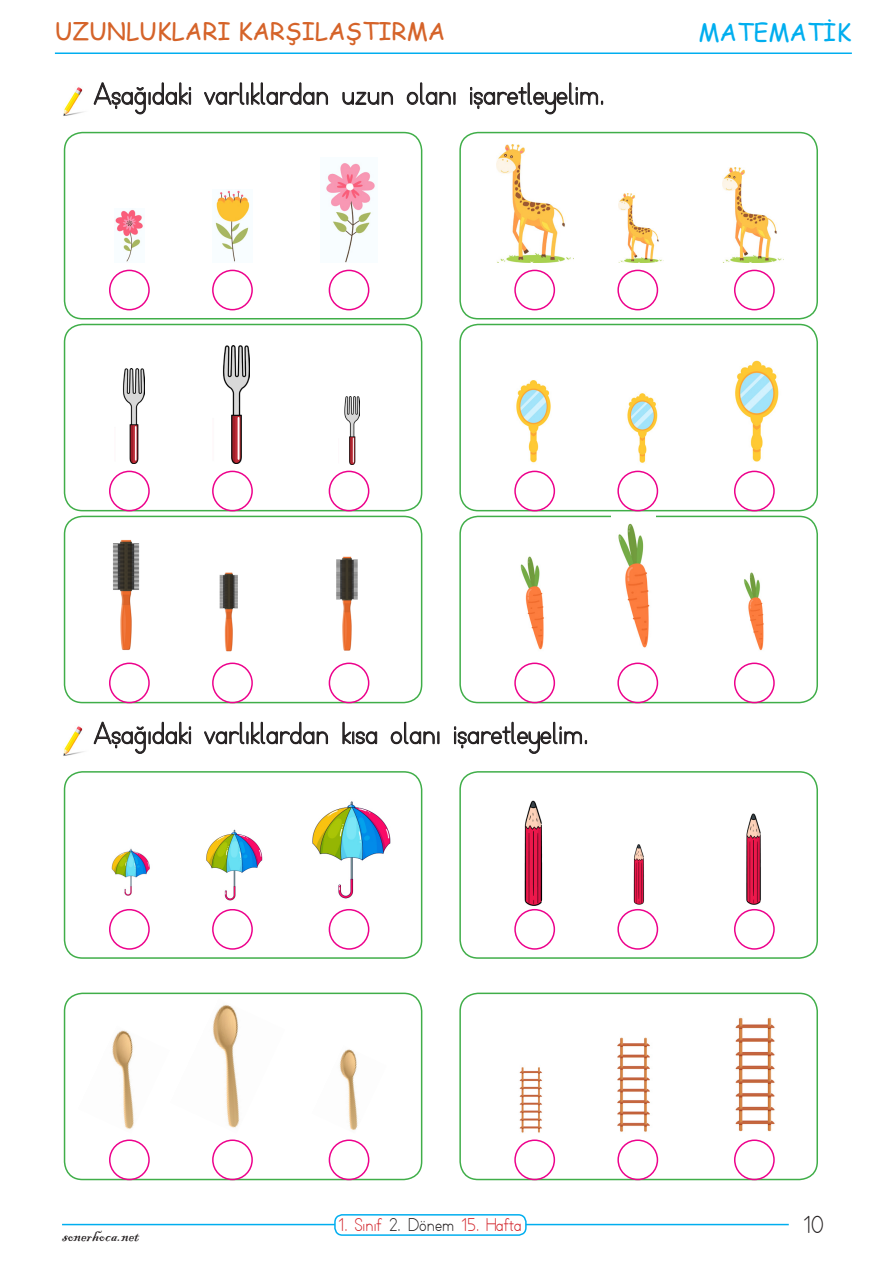
<style>
.page{position:relative;width:893px;height:1263px;background:#fff}
.page>*{position:absolute;margin:0;border:0;box-sizing:border-box;transform-origin:0 0}
.t1{font:30px "TTKB Dik Temel Abece";color:#231f20}
.t2{font:24px "Comic Sans MS";color:#d56329}
.t3{font:24px "Comic Sans MS";color:#00aeef}
.t4{font:24px "TTKB Dik Temel Abece";color:#231f20}
.t5{font:18px "TTKB Dik Temel Abece";color:#d1232a}
.t6{font:18px "Blackadder ITC";color:#231f20}
.s1{color:#231f20}
</style>
<div class="page">
<hr style="left:62px;top:1224px;width:727px;height:1px;background:#00aeef">
<div style="left:335px;top:1215px;width:191px;height:20px;background:#fff;border-radius:8px"></div>
<div style="left:334px;top:1214px;width:193px;height:22px;border:2px solid #00aeef;border-radius:8px"></div>
<svg style="left:94px;top:83px;width:97px;height:31px"></svg>
<svg style="left:204px;top:83px;width:124px;height:22px"></svg>
<svg style="left:343px;top:92px;width:50px;height:13px"></svg>
<svg style="left:407px;top:83px;width:48px;height:22px"></svg>
<svg style="left:470px;top:83px;width:133px;height:31px"></svg>
<svg style="left:94px;top:722px;width:97px;height:31px"></svg>
<svg style="left:204px;top:722px;width:124px;height:22px"></svg>
<svg style="left:343px;top:722px;width:34px;height:22px"></svg>
<svg style="left:391px;top:722px;width:48px;height:22px"></svg>
<svg style="left:454px;top:722px;width:133px;height:31px"></svg>
<img style="left:63px;top:87px;width:20px;height:29px">
<img style="left:63px;top:726px;width:21px;height:30px">
<hr style="left:55px;top:53px;width:797px;height:1px;background:#00aeef">
<img style="left:215px;top:190px;width:35px;height:72px">
<img style="left:326px;top:163px;width:49px;height:100px">
<img style="left:115px;top:209px;width:28px;height:53px">
<div style="left:64px;top:132px;width:358px;height:187px;border:2px solid #40ae49;border-radius:18px"></div>
<div style="left:459px;top:132px;width:359px;height:187px;border:2px solid #40ae49;border-radius:18px"></div>
<div style="left:109px;top:270px;width:41px;height:40px;border:2px solid #ed028c;border-radius:50%"></div>
<div style="left:514px;top:270px;width:41px;height:40px;border:2px solid #ed028c;border-radius:50%"></div>
<div style="left:212px;top:270px;width:41px;height:40px;border:2px solid #ed028c;border-radius:50%"></div>
<div style="left:617px;top:270px;width:41px;height:40px;border:2px solid #ed028c;border-radius:50%"></div>
<div style="left:329px;top:270px;width:40px;height:40px;border:2px solid #ed028c;border-radius:50%"></div>
<div style="left:734px;top:270px;width:41px;height:40px;border:2px solid #ed028c;border-radius:50%"></div>
<img style="left:496px;top:144px;width:75px;height:119px">
<img style="left:619px;top:194px;width:43px;height:69px">
<img style="left:722px;top:168px;width:62px;height:95px">
<div style="left:64px;top:771px;width:358px;height:188px;border:2px solid #40ae49;border-radius:18px"></div>
<div style="left:459px;top:771px;width:359px;height:188px;border:2px solid #40ae49;border-radius:18px"></div>
<div style="left:109px;top:909px;width:41px;height:41px;border:2px solid #ed028c;border-radius:50%"></div>
<div style="left:514px;top:909px;width:41px;height:41px;border:2px solid #ed028c;border-radius:50%"></div>
<div style="left:212px;top:909px;width:41px;height:41px;border:2px solid #ed028c;border-radius:50%"></div>
<div style="left:617px;top:909px;width:41px;height:41px;border:2px solid #ed028c;border-radius:50%"></div>
<div style="left:329px;top:909px;width:40px;height:41px;border:2px solid #ed028c;border-radius:50%"></div>
<div style="left:734px;top:909px;width:41px;height:41px;border:2px solid #ed028c;border-radius:50%"></div>
<div style="left:64px;top:324px;width:358px;height:187px;border:2px solid #40ae49;border-radius:18px"></div>
<div style="left:459px;top:324px;width:359px;height:187px;border:2px solid #40ae49;border-radius:18px"></div>
<div style="left:109px;top:471px;width:41px;height:40px;border:2px solid #ed028c;border-radius:50%"></div>
<div style="left:514px;top:471px;width:41px;height:40px;border:2px solid #ed028c;border-radius:50%"></div>
<div style="left:212px;top:471px;width:41px;height:40px;border:2px solid #ed028c;border-radius:50%"></div>
<div style="left:617px;top:471px;width:41px;height:40px;border:2px solid #ed028c;border-radius:50%"></div>
<div style="left:329px;top:471px;width:40px;height:40px;border:2px solid #ed028c;border-radius:50%"></div>
<div style="left:734px;top:471px;width:41px;height:40px;border:2px solid #ed028c;border-radius:50%"></div>
<img style="left:222px;top:345px;width:27px;height:119px">
<img style="left:122px;top:369px;width:22px;height:94px">
<img style="left:344px;top:396px;width:16px;height:69px">
<img style="left:735px;top:360px;width:44px;height:102px">
<img style="left:627px;top:393px;width:31px;height:70px">
<img style="left:516px;top:380px;width:35px;height:83px">
<div style="left:64px;top:992px;width:358px;height:188px;border:2px solid #40ae49;border-radius:18px"></div>
<div style="left:459px;top:992px;width:359px;height:188px;border:2px solid #40ae49;border-radius:18px"></div>
<div style="left:109px;top:1139px;width:41px;height:41px;border:2px solid #ed028c;border-radius:50%"></div>
<div style="left:514px;top:1139px;width:41px;height:41px;border:2px solid #ed028c;border-radius:50%"></div>
<div style="left:212px;top:1139px;width:41px;height:41px;border:2px solid #ed028c;border-radius:50%"></div>
<div style="left:617px;top:1139px;width:41px;height:41px;border:2px solid #ed028c;border-radius:50%"></div>
<div style="left:329px;top:1139px;width:40px;height:41px;border:2px solid #ed028c;border-radius:50%"></div>
<div style="left:734px;top:1139px;width:41px;height:41px;border:2px solid #ed028c;border-radius:50%"></div>
<div style="left:64px;top:516px;width:358px;height:187px;border:2px solid #40ae49;border-radius:18px"></div>
<div style="left:459px;top:516px;width:359px;height:187px;border:2px solid #40ae49;border-radius:18px"></div>
<div style="left:109px;top:662px;width:41px;height:41px;border:2px solid #ed028c;border-radius:50%"></div>
<div style="left:514px;top:662px;width:41px;height:41px;border:2px solid #ed028c;border-radius:50%"></div>
<div style="left:212px;top:662px;width:41px;height:41px;border:2px solid #ed028c;border-radius:50%"></div>
<div style="left:617px;top:662px;width:41px;height:41px;border:2px solid #ed028c;border-radius:50%"></div>
<div style="left:329px;top:662px;width:40px;height:41px;border:2px solid #ed028c;border-radius:50%"></div>
<div style="left:734px;top:662px;width:41px;height:41px;border:2px solid #ed028c;border-radius:50%"></div>
<img style="left:113px;top:540px;width:27px;height:110px">
<img style="left:219px;top:572px;width:19px;height:80px">
<img style="left:336px;top:556px;width:22px;height:95px">
<img style="left:520px;top:556px;width:24px;height:94px">
<img style="left:612px;top:516px;width:44px;height:132px">
<img style="left:743px;top:572px;width:21px;height:79px">
<img style="left:111px;top:848px;width:39px;height:48px">
<img style="left:206px;top:829px;width:57px;height:72px">
<img style="left:312px;top:801px;width:79px;height:98px">
<img style="left:633px;top:844px;width:11px;height:61px">
<img style="left:524px;top:800px;width:19px;height:105px">
<img style="left:746px;top:813px;width:15px;height:92px">
<img style="left:339px;top:1049px;width:19px;height:81px">
<img style="left:212px;top:1005px;width:28px;height:123px">
<img style="left:112px;top:1030px;width:22px;height:99px">
<img style="left:519px;top:1067px;width:23px;height:66px">
<img style="left:617px;top:1037px;width:33px;height:95px">
<img style="left:735px;top:1017px;width:40px;height:115px">
<p class="t2" style="left:55px;top:13px;width:392px">UZUNLUKLARI KARŞILAŞTIRMA</p>
<p class="t3" style="left:698px;top:14px;width:154px">MATEMATİK</p>
<p class="t1" style="left:94px;top:76px;width:512px">Aşağıdaki varlıklardan uzun olanı işaretleyelim.</p>
<p class="t1" style="left:94px;top:715px;width:496px">Aşağıdaki varlıklardan kısa olanı işaretleyelim.</p>
<p class="t6" style="left:62px;top:1224px;width:79px">sonerhoca.net</p>
<p class="t5" style="left:338px;top:1214px;width:185px">1. Sınıf <span class="s1">2. Dönem</span> 15. Hafta</p>
<p class="t4" style="left:803px;top:1210px;width:22px">10</p>
</div>
